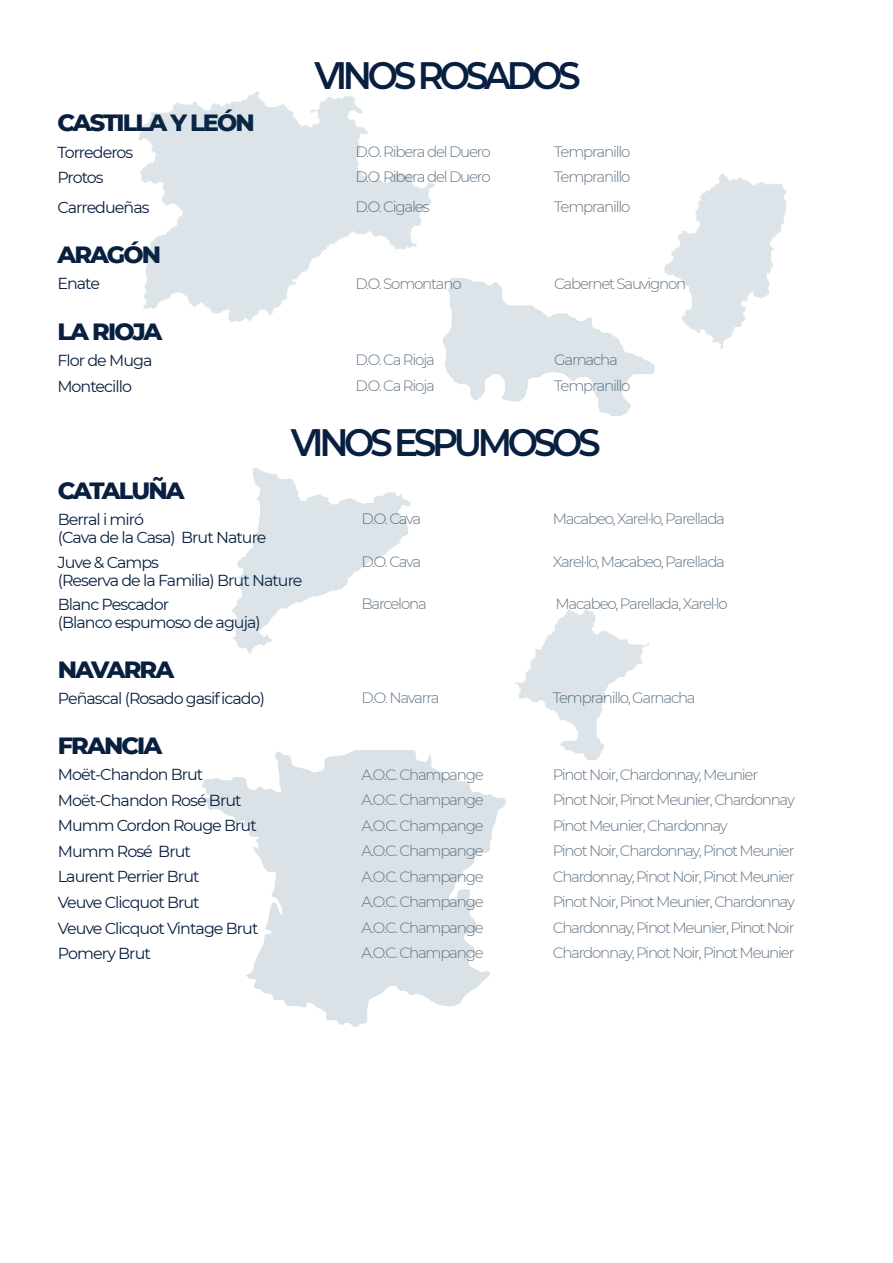
<style>
.page{position:relative;width:893px;height:1263px;background:#fff}
.page>*{position:absolute;margin:0;border:0;box-sizing:border-box;transform-origin:0 0}
.t1{font:600 38.1px "Montserrat";letter-spacing:-.12em;color:#081f3f;scale:.94 1}
.t2{font:800 24px "Montserrat";letter-spacing:-.08em;color:#081f3f}
.t3{font:15.9px/18px "Montserrat";letter-spacing:-.06em;color:#081f3f}
.t4{font:300 15px "Montserrat";letter-spacing:-.08em;color:#627483}
</style>
<div class="page">
<img style="left:202px;top:750px;width:303px;height:277px">
<img style="left:138px;top:91px;width:297px;height:231px">
<img style="left:665px;top:174px;width:121px;height:175px">
<img style="left:351px;top:268px;width:346px;height:148px">
<img style="left:496px;top:609px;width:153px;height:160px">
<img style="left:232px;top:468px;width:179px;height:186px">
<h1 class="t1" style="left:314px;top:48px;width:285px">VINOS ROSADOS</h1>
<h2 class="t2" style="left:57px;top:105px;width:199px">CASTILLA Y LEÓN</h2>
<p class="t3" style="left:57px;top:142px;width:77px">Torrederos</p>
<p class="t4" style="left:355px;top:141px;width:137px">D.O. Ribera del Duero</p>
<p class="t4" style="left:554px;top:141px;width:78px">Tempranillo</p>
<p class="t3" style="left:57px;top:168px;width:48px">Protos</p>
<p class="t4" style="left:355px;top:167px;width:137px">D.O. Ribera del Duero</p>
<p class="t4" style="left:554px;top:167px;width:78px">Tempranillo</p>
<p class="t3" style="left:57px;top:198px;width:94px">Carredueñas</p>
<p class="t4" style="left:355px;top:197px;width:76px">D.O. Cigales</p>
<p class="t4" style="left:554px;top:197px;width:78px">Tempranillo</p>
<h2 class="t2" style="left:57px;top:237px;width:105px">ARAGÓN</h2>
<p class="t3" style="left:57px;top:274px;width:44px">Enate</p>
<p class="t4" style="left:355px;top:273px;width:108px">D.O. Somontano</p>
<p class="t4" style="left:554px;top:273px;width:134px">Cabernet Sauvignon</p>
<h2 class="t2" style="left:57px;top:314px;width:106px">LA RIOJA</h2>
<p class="t3" style="left:57px;top:351px;width:97px">Flor de Muga</p>
<p class="t4" style="left:355px;top:350px;width:81px">D.O. Ca Rioja</p>
<p class="t4" style="left:554px;top:350px;width:65px">Garnacha</p>
<p class="t3" style="left:57px;top:376px;width:76px">Montecillo</p>
<p class="t4" style="left:355px;top:375px;width:81px">D.O. Ca Rioja</p>
<p class="t4" style="left:554px;top:375px;width:78px">Tempranillo</p>
<h1 class="t1" style="left:291px;top:416px;width:331px">VINOS ESPUMOSOS</h1>
<h2 class="t2" style="left:58px;top:473px;width:128px">CATALUÑA</h2>
<p class="t3" style="left:58px;top:510px;width:210px">Berral i miró<br>(Cava de la Casa) Brut Nature</p>
<p class="t4" style="left:361px;top:509px;width:61px">D.O. Cava</p>
<p class="t4" style="left:553px;top:509px;width:174px">Macabeo, Xarel·lo, Parellada</p>
<p class="t3" style="left:58px;top:553px;width:246px">Juve &amp; Camps<br>(Reserva de la Familia) Brut Nature</p>
<p class="t4" style="left:361px;top:551px;width:61px">D.O. Cava</p>
<p class="t4" style="left:553px;top:551px;width:174px">Xarel·lo, Macabeo, Parellada</p>
<p class="t3" style="left:58px;top:595px;width:204px">Blanc Pescador<br>(Blanco espumoso de aguja)</p>
<p class="t4" style="left:361px;top:594px;width:67px">Barcelona</p>
<p class="t4" style="left:555px;top:594px;width:174px">Macabeo, Parellada, Xarel·lo</p>
<h2 class="t2" style="left:58px;top:651px;width:118px">NAVARRA</h2>
<p class="t3" style="left:58px;top:689px;width:209px">Peñascal (Rosado gasificado)</p>
<p class="t4" style="left:361px;top:687px;width:80px">D.O. Navarra</p>
<p class="t4" style="left:553px;top:687px;width:144px">Tempranillo, Garnacha</p>
<h2 class="t2" style="left:58px;top:728px;width:106px">FRANCIA</h2>
<p class="t3" style="left:58px;top:765px;width:147px">Moët-Chandon Brut</p>
<p class="t4" style="left:361px;top:764px;width:124px">A.O.C. Champange</p>
<p class="t4" style="left:553px;top:764px;width:207px">Pinot Noir, Chardonnay, Meunier</p>
<p class="t3" style="left:58px;top:791px;width:185px">Moët-Chandon Rosé Brut</p>
<p class="t4" style="left:361px;top:789px;width:124px">A.O.C. Champange</p>
<p class="t4" style="left:553px;top:789px;width:244px">Pinot Noir, Pinot Meunier, Chardonnay</p>
<p class="t3" style="left:58px;top:816px;width:201px">Mumm Cordon Rouge Brut</p>
<p class="t4" style="left:361px;top:815px;width:124px">A.O.C. Champange</p>
<p class="t4" style="left:553px;top:815px;width:177px">Pinot Meunier, Chardonnay</p>
<p class="t3" style="left:58px;top:842px;width:135px">Mumm Rosé Brut</p>
<p class="t4" style="left:361px;top:840px;width:124px">A.O.C. Champange</p>
<p class="t4" style="left:553px;top:840px;width:243px">Pinot Noir, Chardonnay, Pinot Meunier</p>
<p class="t3" style="left:58px;top:867px;width:143px">Laurent Perrier Brut</p>
<p class="t4" style="left:361px;top:866px;width:124px">A.O.C. Champange</p>
<p class="t4" style="left:553px;top:866px;width:243px">Chardonnay, Pinot Noir, Pinot Meunier</p>
<p class="t3" style="left:58px;top:893px;width:143px">Veuve Clicquot Brut</p>
<p class="t4" style="left:361px;top:891px;width:124px">A.O.C. Champange</p>
<p class="t4" style="left:553px;top:891px;width:244px">Pinot Noir, Pinot Meunier, Chardonnay</p>
<p class="t3" style="left:58px;top:918px;width:202px">Veuve Clicquot Vintage Brut</p>
<p class="t4" style="left:361px;top:917px;width:124px">A.O.C. Champange</p>
<p class="t4" style="left:553px;top:917px;width:243px">Chardonnay, Pinot Meunier, Pinot Noir</p>
<p class="t3" style="left:58px;top:944px;width:95px">Pomery Brut</p>
<p class="t4" style="left:361px;top:943px;width:124px">A.O.C. Champange</p>
<p class="t4" style="left:553px;top:943px;width:243px">Chardonnay, Pinot Noir, Pinot Meunier</p>
</div>
